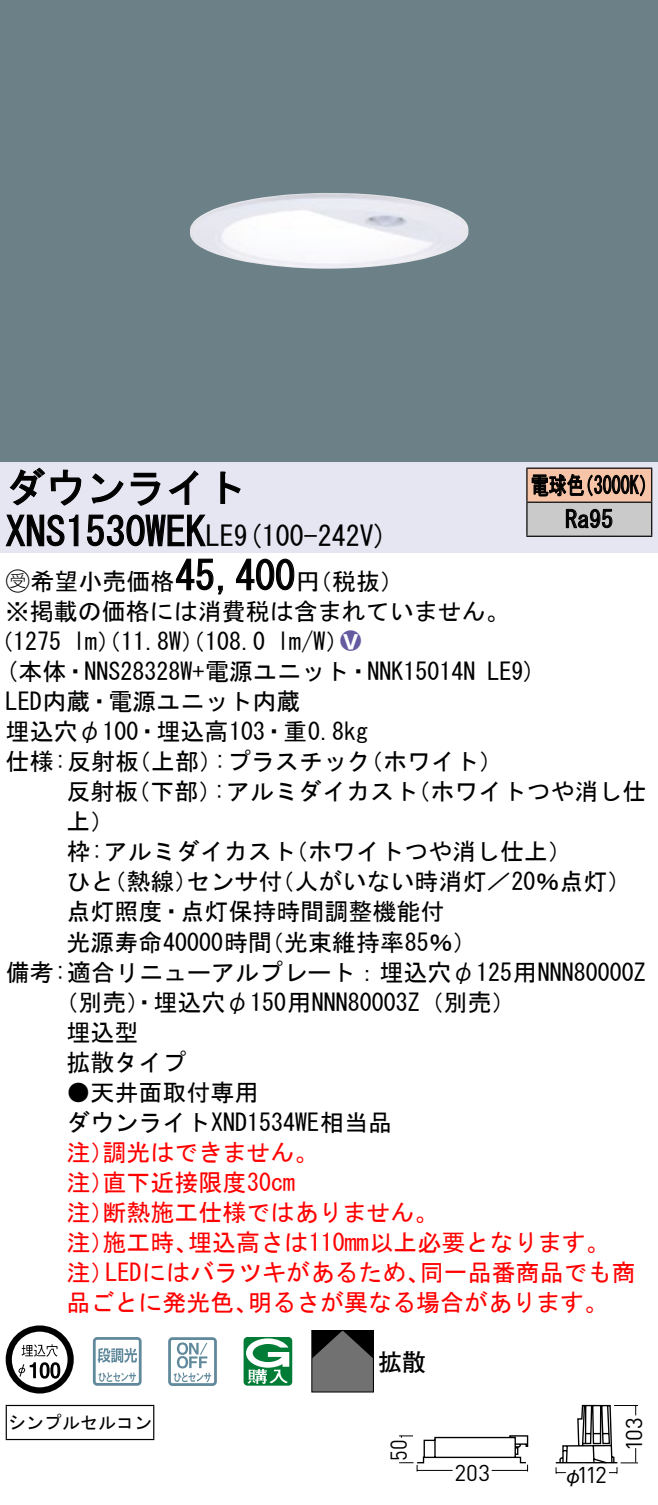
<style>
.page{position:relative;width:658px;height:1505px;background:#fff}
.page>*{position:absolute;margin:0;border:0;box-sizing:border-box;transform-origin:0 0}
.t1{font:40px "MS Gothic";color:#000}
.t2{font:28px "MS Gothic";color:#000}
.t3{font:24px/30px "MS Gothic";color:#000}
.t4{font:24px/30px "MS Gothic";color:#f00}
.t5{font:24px/34px "MS Gothic";color:#000;scale:.75 1}
.t6{font:24px "Ford Classification 1";color:#635aa0}
.t7{font:23.6px "Futo Go B101 Bold 83 pv RKSJ H";color:#000}
.t8{font:22.8px "DINOT";letter-spacing:.005em;color:#000}
.t9{font:22.8px "DINOT";letter-spacing:.005em;color:#000;scale:.9 1}
.t10{font:20px "Gothic BBB Pro Medium 90 pv RKSJ H";color:#000}
.t11{font:18px "MS Gothic";color:#000}
.s1{font-size:28px}
.s2{font-family:"Ford Classification 1"}
.s3{color:#fff}
</style>
<div class="page">
<div style="left:0;top:0;width:658px;height:462px;background:#6c8087"></div>
<img style="left:190px;top:193px;width:278px;height:76px">
<div style="left:0;top:462px;width:658px;height:90px;background:#e6e5f2"></div>
<svg style="left:9px;top:467px;width:73px;height:39px"></svg>
<svg style="left:91px;top:473px;width:33px;height:30px"></svg>
<svg style="left:130px;top:472px;width:30px;height:34px"></svg>
<svg style="left:168px;top:470px;width:30px;height:35px"></svg>
<svg style="left:220px;top:471px;width:21px;height:33px"></svg>
<svg style="left:5px;top:514px;width:74px;height:32px"></svg>
<svg style="left:86px;top:514px;width:120px;height:33px"></svg>
<svg style="left:175px;top:558px;width:48px;height:37px"></svg>
<svg style="left:236px;top:558px;width:59px;height:32px"></svg>
<svg style="left:6px;top:1325px;width:68px;height:68px"></svg>
<svg style="left:40px;top:1361px;width:10px;height:17px"></svg>
<svg style="left:50px;top:1361px;width:10px;height:17px"></svg>
<svg style="left:93px;top:1337px;width:49px;height:48px"></svg>
<svg style="left:168px;top:1337px;width:49px;height:48px"></svg>
<svg style="left:243px;top:1337px;width:49px;height:48px"></svg>
<svg style="left:313px;top:1331px;width:59px;height:59px;background:#585858"></svg>
<div style="left:311px;top:1329px;width:63px;height:63px;border:1px solid #000"></div>
<hr style="left:6px;top:1404px;width:148px;height:1px;background:#000">
<hr style="left:6px;top:1405px;width:1px;height:33px;background:#000">
<hr style="left:153px;top:1405px;width:1px;height:33px;background:#000">
<hr style="left:6px;top:1438px;width:148px;height:1px;background:#000">
<div style="left:527px;top:468px;width:124px;height:34px;background:#f7c4a7"></div>
<div style="left:527px;top:502px;width:124px;height:34px;background:#cacaca"></div>
<hr style="left:526px;top:467px;width:126px;height:2px;background:#000">
<hr style="left:526px;top:468px;width:1px;height:33px;background:#000">
<hr style="left:651px;top:468px;width:1px;height:33px;background:#000">
<hr style="left:526px;top:501px;width:126px;height:2px;background:#000">
<hr style="left:526px;top:502px;width:1px;height:33px;background:#000">
<hr style="left:651px;top:502px;width:1px;height:33px;background:#000">
<hr style="left:526px;top:535px;width:126px;height:2px;background:#000">
<svg style="left:531px;top:474px;width:114px;height:23px"></svg>
<svg style="left:565px;top:508px;width:47px;height:20px"></svg>
<svg style="left:399px;top:1435px;width:130px;height:37px"></svg>
<div style="left:388px;top:1437px;width:22px;height:13px;border:6px solid #fff;border-radius:4px"></div>
<div style="left:389px;top:1438px;width:19px;height:11px;border:6px solid #fff;border-radius:3px"></div>
<svg style="left:555px;top:1404px;width:83px;height:70px"></svg>
<h1 class="t1" style="left:6px;top:467px;width:242px">ダウンライト</h1>
<p class="t2" style="left:234px;top:522px;width:155px">(9 100-242 (V</p>
<h1 class="t1" style="left:6px;top:511px;width:230px">XNS1530WEK<span class="s1">LE</span></h1>
<h1 class="t1" style="left:175px;top:555px;width:121px">45,400</h1>
<p class="t3" style="left:6px;top:566px;width:505px"><span class="s2">B</span>希望小売価格<br>※掲載の価格には消費税は含まれていません。</p>
<p class="t6" style="left:340px;top:629px;width:22px">2<span class="s3">8</span></p>
<p class="t3" style="left:296px;top:566px;width:109px">（円税抜(</p>
<p class="t3" style="left:277px;top:626px;width:73px">l m (W/</p>
<p class="t3" style="left:-11px;top:626px;width:74px">（1275</p>
<p class="t3" style="left:73px;top:626px;width:193px">lm）（11.8 ）（W 108.0</p>
<p class="t5" style="left:565px;top:468px;width:65px;text-indent:-34px">電球色<br>Ra95</p>
<p class="t5" style="left:575px;top:468px;width:109px">（3000 (K</p>
<p class="t3" style="left:6px;top:656px;width:471px">(本体・NNS28328 +W 電源ユニット・NNK15014N</p>
<p class="t3" style="left:6px;top:686px;width:296px">LED内蔵・電源ユニット内蔵</p>
<p class="t3" style="left:6px;top:716px;width:364px">埋込穴φ100・埋込高103・重0.8kg</p>
<p class="t3" style="left:359px;top:746px;width:145px">（ホワイト(</p>
<p class="t3" style="left:487px;top:656px;width:50px">LE (9</p>
<p class="t3" style="left:214px;top:746px;width:158px">:プラスチック</p>
<p class="t3" style="left:6px;top:746px;width:135px">仕様:反射板</p>
<p class="t3" style="left:127px;top:746px;width:97px">（上部）</p>
<p class="t3" style="left:66px;top:776px;width:73px">反射板上(</p>
<p class="t3" style="left:126px;top:776px;width:97px">（下部）</p>
<p class="t3" style="left:213px;top:776px;width:206px">:アルミダイカスト</p>
<p class="t3" style="left:406px;top:776px;width:241px">（ホワイトつや消し仕</p>
<p class="t3" style="left:270px;top:836px;width:362px;text-indent:-204px">枠:アルミダイカスト<br>（人がいない時消灯／20％点灯(</p>
<p class="t3" style="left:284px;top:836px;width:290px">（ホワイトつや消し仕上(</p>
<p class="t3" style="left:102px;top:866px;width:97px">（熱線）</p>
<p class="t3" style="left:186px;top:866px;width:97px">センサ付</p>
<p class="t3" style="left:66px;top:866px;width:49px">ひと</p>
<p class="t3" style="left:66px;top:896px;width:379px">点灯照度・点灯保持時間調整機能付</p>
<p class="t3" style="left:260px;top:926px;width:218px">（光束維持率85％(</p>
<p class="t3" style="left:66px;top:926px;width:207px">光源寿命40000時間</p>
<p class="t3" style="left:6px;top:956px;width:641px">備考:適合リニューアルプレート：埋込穴φ125用NNN80000Z</p>
<p class="t3" style="left:54px;top:986px;width:463px">（別売）・埋込穴φ150用NNN80003 （Z 別売(</p>
<p class="t3" style="left:66px;top:1016px;width:74px">埋込型</p>
<p class="t3" style="left:66px;top:1046px;width:121px">拡散タイプ</p>
<p class="t3" style="left:66px;top:1076px;width:327px">●天井面取付専用<br>ダウンライトXND1534WE相当品</p>
<p class="t4" style="left:102px;top:1136px;width:217px">調光はできません。</p>
<p class="t4" style="left:102px;top:1136px;width:194px;text-indent:-36px">注）<br>直下近接限度30cm</p>
<p class="t4" style="left:102px;top:1166px;width:337px;text-indent:-36px">注）<br>断熱施工仕様ではありません。</p>
<p class="t4" style="left:66px;top:1196px;width:49px">注）</p>
<p class="t4" style="left:188px;top:1226px;width:423px">埋込高さは110mm以上必要となります。</p>
<p class="t4" style="left:102px;top:1226px;width:97px">施工時、</p>
<p class="t4" style="left:66px;top:1226px;width:49px">注）</p>
<p class="t4" style="left:66px;top:1256px;width:49px">注）</p>
<p class="t4" style="left:105px;top:1256px;width:326px">LEDにはバラツキがあるため、</p>
<p class="t4" style="left:420px;top:1256px;width:217px">同一品番商品でも商</p>
<p class="t4" style="left:66px;top:1286px;width:194px">品ごとに発光色、</p>
<p class="t4" style="left:248px;top:1286px;width:362px">明るさが異なる場合があります。</p>
<p class="t11" style="left:8px;top:1413px;width:146px">シンプルセルコン</p>
<p class="t7" style="left:378px;top:1347px;width:49px">拡散</p>
<p class="t9" style="left:383px;top:1460px;width:25px;rotate:-90deg">50</p>
<p class="t8" style="left:454px;top:1457px;width:37px">203</p>
<p class="t8" style="left:577px;top:1459px;width:32px">112</p>
<p class="t10" style="left:563px;top:1458px;width:21px">φ</p>
<p class="t8" style="left:618px;top:1450px;width:35px;rotate:-90deg">103</p>
</div>
